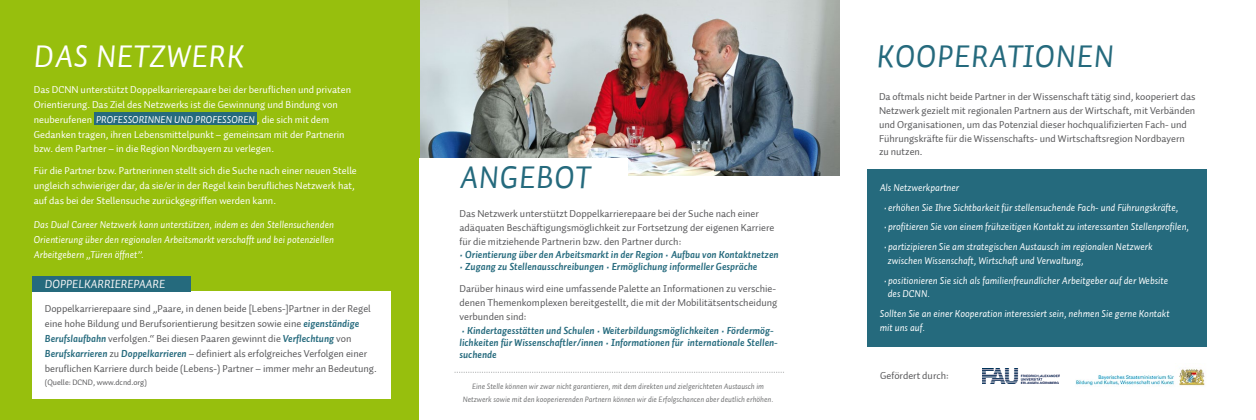
<style>
.page{position:relative;width:1256px;height:420px;background:#fff}
.page>*{position:absolute;margin:0;border:0;box-sizing:border-box;transform-origin:0 0}
.t1{font:32px "Auto 1 Italic LF";letter-spacing:.025em;color:#256a7d}
.t2{font:32px "Auto 1 Italic LF";letter-spacing:.025em;color:#fff}
.t3{font:italic 12.1px "Auto 1";color:#f6f5f5}
.t4{font:10.2px/13.9px "Auto 1";color:#58585a}
.t5{font:italic 10.2px/13.9px "Auto 1";color:#fff}
.t6{font:10.2px/14.9px "Auto 1";color:#fff}
.t7{font:italic 700 10.2px/12.3px "Auto 1";color:#256a7d}
.t8{font:italic 8px/13px "Auto 1";color:#707172;text-align:center}
.t9{font:8px "Auto 1";color:#58585a}
.s1{font-style:italic}
.s2{font-weight:700;font-style:italic;color:#256a7d}
</style>
<div class="page">
<img style="left:420px;top:0;width:419px;height:175px">
<div style="left:0;top:0;width:420px;height:420px;background:#97bf0d"></div>
<div style="left:94px;top:112px;width:162px;height:13px;background:#256a7d"></div>
<div style="left:419px;top:159px;width:209px;height:261px;background:#fff"></div>
<svg style="left:454px;top:372px;width:330px;height:1px"></svg>
<div style="left:33px;top:291px;width:358px;height:108px;background:#fff"></div>
<div style="left:33px;top:276px;width:158px;height:15px;background:#256a7d"></div>
<div style="left:867px;top:169px;width:340px;height:177px;background:#256a7d"></div>
<img style="left:982px;top:368px;width:77px;height:15px">
<img style="left:1075px;top:369px;width:130px;height:18px">
<h1 class="t2" style="left:34px;top:36px;width:212px">DAS NETZWERK</h1>
<h1 class="t1" style="left:877px;top:36px;width:238px">KOOPERATIONEN</h1>
<p class="t4" style="left:879px;top:89px;width:318px">Da oftmals nicht beide Partner in der Wissenschaft tätig sind, kooperiert das Netzwerk gezielt mit regionalen Partnern aus der Wirtschaft, mit Verbänden und Organisationen, um das Potenzial dieser hochqualifizierten Fach- und Führungskräfte für die Wissenschafts- und Wirtschaftsregion Nordbayern zu nutzen.</p>
<p class="t6" style="left:34px;top:82px;width:319px">Das DCNN unterstützt Doppelkarrierepaare bei der beruflichen und privaten Orientierung. Das Ziel des Netzwerks ist die Gewinnung und Bindung von neuberufenen <span class="s1">PROFESSORINNEN UND PROFESSOREN</span> , die sich mit dem Gedanken tragen, ihren Lebensmittelpunkt – gemeinsam mit der Partnerin bzw. dem Partner – in die Region Nordbayern zu verlegen.</p>
<p class="t6" style="left:34px;top:164px;width:324px">Für die Partner bzw. Partnerinnen stellt sich die Suche nach einer neuen Stelle ungleich schwieriger dar, da sie/er in der Regel kein berufliches Netzwerk hat, auf das bei der Stellensuche zurückgegriffen werden kann.</p>
<h1 class="t1" style="left:460px;top:156px;width:132px">ANGEBOT</h1>
<p class="t5" style="left:880px;top:181px;width:81px">Als Netzwerkpartner</p>
<p class="t5" style="left:884px;top:200px;width:296px">•erhöhen Sie Ihre Sichtbarkeit für stellensuchende Fach- und Führungskräfte,</p>
<p class="t5" style="left:884px;top:220px;width:307px">•profitieren Sie von einem frühzeitigen Kontakt zu interessanten Stellenprofilen,</p>
<p class="t5" style="left:888px;top:239px;width:266px;text-indent:-4px">•partizipieren Sie am strategischen Austausch im regionalen Netzwerk zwischen Wissenschaft, Wirtschaft und Verwaltung,</p>
<p class="t5" style="left:888px;top:273px;width:282px;text-indent:-4px">•positionieren Sie sich als familienfreundlicher Arbeitgeber auf der Website des DCNN.</p>
<p class="t5" style="left:880px;top:306px;width:291px">Sollten Sie an einer Kooperation interessiert sein, nehmen Sie gerne Kontakt mit uns auf.</p>
<p class="t4" style="left:459px;top:207px;width:316px">Das Netzwerk unterstützt Doppelkarrierepaare bei der Suche nach einer adäquaten Beschäftigungsmöglichkeit zur Fortsetzung der eigenen Karriere für die mitziehende Partnerin bzw. den Partner durch:</p>
<p class="t7" style="left:459px;top:248px;width:321px">• Orientierung über den Arbeitsmarkt in der Region • Aufbau von Kontaktnetzen</p>
<p class="t7" style="left:459px;top:260px;width:299px">• Zugang zu Stellenausschreibungen • Ermöglichung informeller Gespräche</p>
<p class="t4" style="left:459px;top:281px;width:319px">Darüber hinaus wird eine umfassende Palette an Informationen zu verschie&shy;denen Themenkomplexen bereitgestellt, die mit der Mobilitätsentscheidung verbunden sind:</p>
<p class="t7" style="left:459px;top:324px;width:320px">• Kindertagesstätten und Schulen • Weiterbildungsmöglichkeiten • Fördermög&shy;lichkeiten für Wissenschaftler/innen • Informationen für internationale Stellen&shy;suchende</p>
<p class="t5" style="left:34px;top:217px;width:302px;line-height:14.9px;text-align:justify">Das Dual Career Netzwerk kann unterstützen, indem es den Stellensuchenden Orientierung über den regionalen Arbeitsmarkt verschafft und bei potenziellen Arbeitgebern „Türen öffnet”.</p>
<p class="t3" style="left:45px;top:276px;width:122px">DOPPELKARRIEREPAARE</p>
<p class="t4" style="left:45px;top:301px;width:333px;line-height:14.9px">Doppelkarrierepaare sind „Paare, in denen beide [Lebens-]Partner in der Regel eine hohe Bildung und Berufsorientierung besitzen sowie eine <span class="s2">eigenständige Berufslaufbahn</span> verfolgen.“ Bei diesen Paaren gewinnt die <span class="s2">Verflechtung</span> von <span class="s2">Berufskarrieren</span> zu <span class="s2">Doppelkarrieren</span> – definiert als erfolgreiches Verfolgen einer beruflichen Karriere durch beide (Lebens-) Partner – immer mehr an Bedeutung.</p>
<p class="t9" style="left:45px;top:377px;width:104px">(Quelle: DCND, www.dcnd.org)</p>
<p class="t4" style="left:880px;top:368px;width:70px">Gefördert durch:</p>
<p class="t8" style="left:463px;top:379px;width:312px">Eine Stelle können wir zwar nicht garantieren, mit dem direkten und zielgerichteten Austausch im<br>Netzwerk sowie mit den kooperierenden Partnern können wir die Erfolgschancen aber deutlich erhöhen.</p>
</div>
